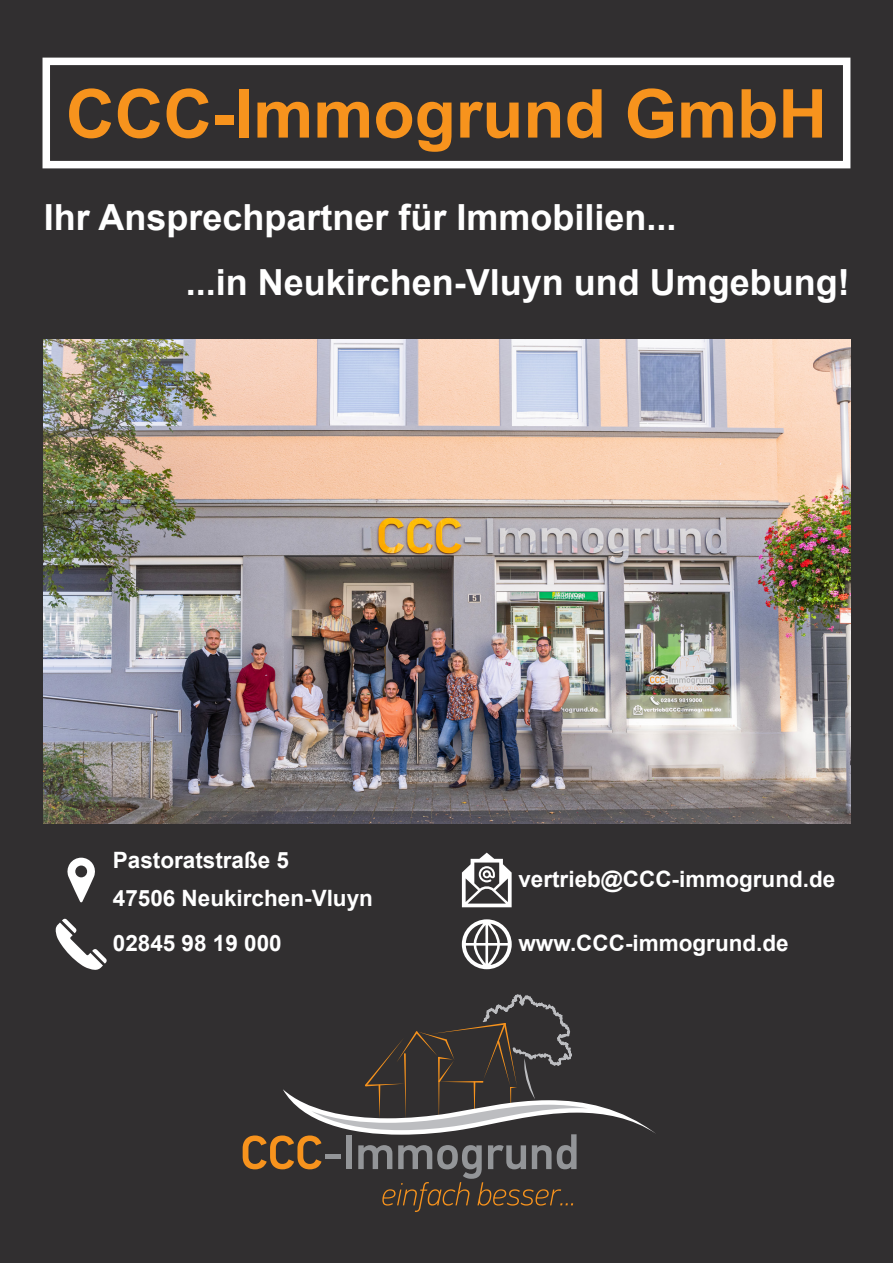
<style>
.page{position:relative;width:893px;height:1263px;background:#312f30}
.page>*{position:absolute;margin:0;border:0;box-sizing:border-box;transform-origin:0 0}
.t1{font:700 67.5px "Arial";color:#f7931d}
.t2{font:700 36px "Arial";color:#fff}
.t3{font:700 22.5px "Arial";color:#fff}
</style>
<div class="page">
<img style="left:44px;top:339px;width:806px;height:485px">
<svg style="left:67px;top:858px;width:28px;height:44px"></svg>
<div style="left:43px;top:58px;width:807px;height:110px;border:8px solid #fff"></div>
<svg style="left:56px;top:919px;width:51px;height:51px"></svg>
<svg style="left:462px;top:853px;width:50px;height:54px"></svg>
<svg style="left:462px;top:919px;width:50px;height:50px"></svg>
<svg style="left:243px;top:994px;width:413px;height:218px"></svg>
<p class="t1" style="left:66px;top:66px;width:763px">CCC-Immogrund GmbH</p>
<p class="t2" style="left:44px;top:192px;width:634px">Ihr Ansprechpartner für Immobilien...</p>
<p class="t2" style="left:186px;top:257px;width:666px">...in Neukirchen-Vluyn und Umgebung!</p>
<p class="t3" style="left:113px;top:844px;width:178px">Pastoratstraße 5</p>
<p class="t3" style="left:113px;top:882px;width:262px">47506 Neukirchen-Vluyn</p>
<p class="t3" style="left:113px;top:927px;width:170px">02845 98 19 000</p>
<p class="t3" style="left:518px;top:863px;width:318px">vertrieb@CCC-immogrund.de</p>
<p class="t3" style="left:518px;top:927px;width:272px">www.CCC-immogrund.de</p>
</div>
